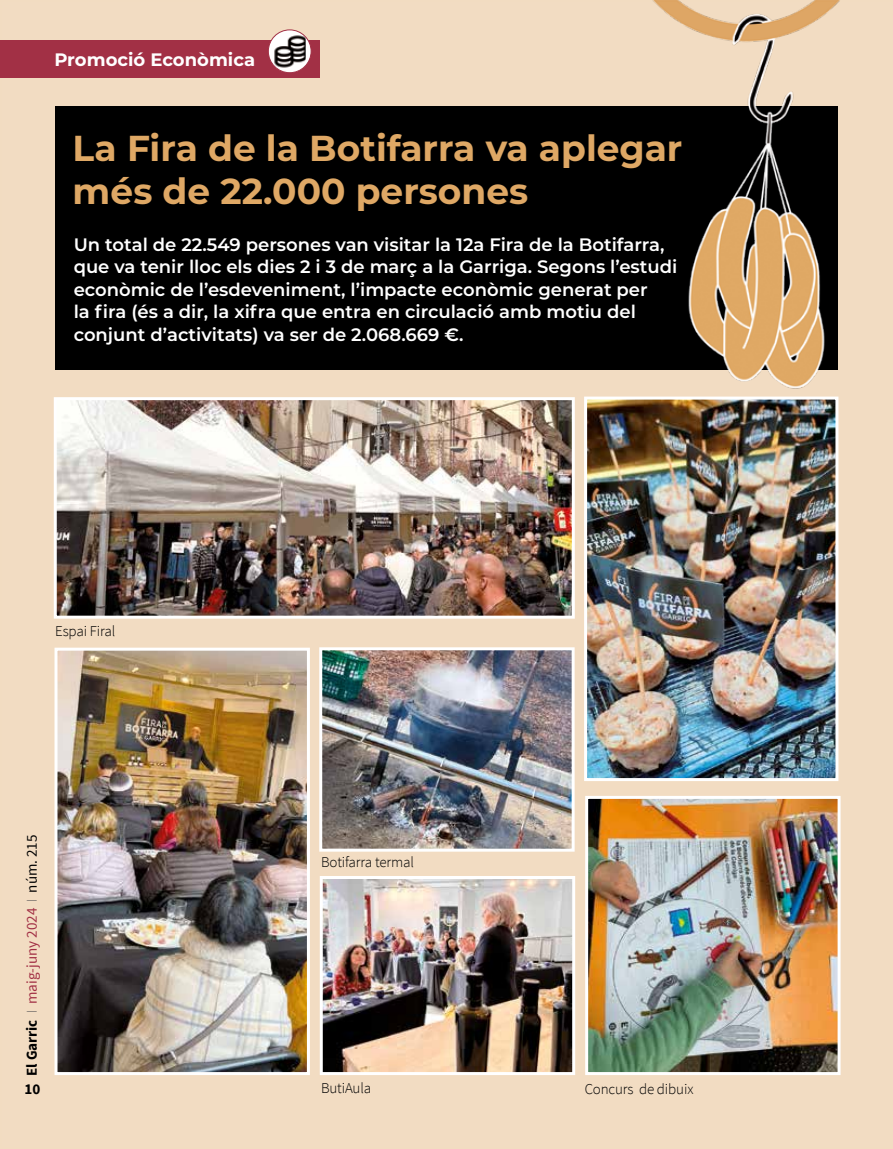
<style>
.page{position:relative;width:893px;height:1149px;background:#fff}
.page>*{position:absolute;margin:0;border:0;box-sizing:border-box;transform-origin:0 0}
.t1{font:700 36px/43.2px "Montserrat";color:#dfa865}
.t2{font:600 18px/22.5px "Montserrat";color:#fff}
.t3{font:700 18px "Montserrat";color:#fff}
.t4{font:300 15px "Source Sans Pro";letter-spacing:-.01em;color:#000}
.t5{font:15px "Source Sans Pro";color:#a23045}
.t6{font:700 15px "Source Sans Pro";color:#000}
.s1{font-weight:700;color:#000}
.s2{font-weight:200;color:#3b3c43}
.s3{color:#000}
</style>
<div class="page">
<div style="left:0;top:0;width:893px;height:1148px;background:#f2dcc2"></div>
<div style="left:55px;top:106px;width:783px;height:264px;background:#000"></div>
<div style="left:0;top:41px;width:320px;height:37px;background:#a23045"></div>
<svg style="left:268px;top:30px;width:43px;height:43px"></svg>
<img style="left:273px;top:33px;width:33px;height:39px">
<div style="left:268px;top:29px;width:43px;height:44px;border:1px solid #a23045;border-radius:50%"></div>
<img style="left:486px;top:0;width:407px;height:421px">
<img style="left:58px;top:401px;width:513px;height:213px">
<div style="left:54px;top:397px;width:521px;height:221px;border:3px solid #fff"></div>
<img style="left:59px;top:651px;width:247px;height:419px">
<div style="left:55px;top:647px;width:255px;height:427px;border:3px solid #fff"></div>
<img style="left:323px;top:651px;width:248px;height:196px">
<div style="left:319px;top:647px;width:256px;height:204px;border:3px solid #fff"></div>
<img style="left:324px;top:879px;width:247px;height:191px">
<div style="left:320px;top:875px;width:255px;height:199px;border:3px solid #fff"></div>
<img style="left:589px;top:799px;width:248px;height:271px">
<div style="left:585px;top:795px;width:256px;height:279px;border:3px solid #fff"></div>
<img style="left:588px;top:400px;width:246px;height:376px">
<div style="left:584px;top:396px;width:254px;height:384px;border:3px solid #fff"></div>
<p class="t3" style="left:58px;top:44px;width:202px">Promoció econòmica</p>
<p class="t3" style="left:54px;top:47px;width:202px">Promoció Econòmica</p>
<h1 class="t1" style="left:73px;top:124px;width:611px">La Fira de la Botifarra va aplegar més de 22.000 persones</h1>
<p class="t2" style="left:74px;top:232px;width:605px">Un total de 22.549 persones van visitar la 12a Fira de la Botifarra, que va tenir lloc els dies 2 i 3 de març a la Garriga. Segons l’estudi econòmic de l’esdeveniment, l’impacte econòmic generat per<br>la fira (és a dir, la xifra que entra en circulació amb motiu del conjunt d’activitats) va ser de 2.068.669 €.</p>
<p class="t4" style="left:55px;top:621px;width:61px">Espai Firal</p>
<p class="t5" style="left:23px;top:1075px;width:242px;rotate:-90deg"><span class="s1">El Garric</span> <span class="s2">I</span> maig-juny 2024 <span class="s2">I</span> <span class="s3">núm. 215</span></p>
<p class="t6" style="left:25px;top:1078px;width:17px">10</p>
<p class="t4" style="left:321px;top:853px;width:94px">Botifarra termal</p>
<p class="t4" style="left:321px;top:1078px;width:52px">ButiAula</p>
<p class="t4" style="left:585px;top:1079px;width:110px">Concurs de dibuix</p>
</div>
